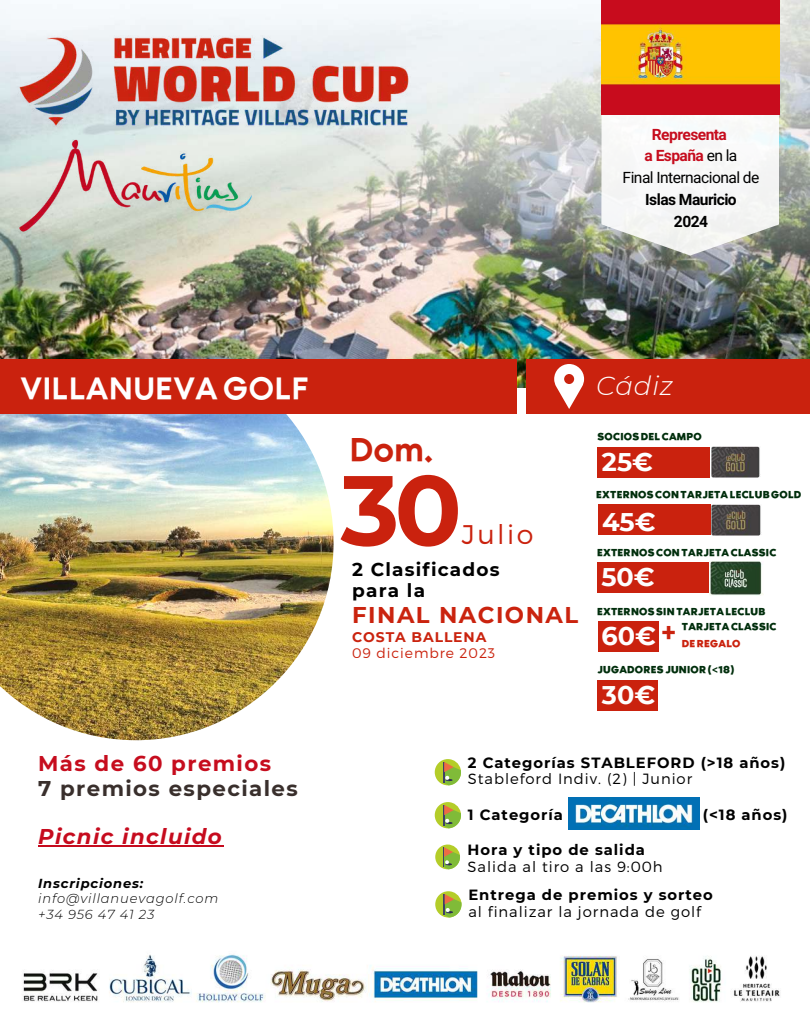
<style>
.page{position:relative;width:810px;height:1013px;background:#fff}
.page>*{position:absolute;margin:0;border:0;box-sizing:border-box;transform-origin:0 0}
.t1{font:700 99.1px "Montserrat";color:#ca220e}
.t2{font:45.2px "RTL Media Pro Light";color:#ca220e}
.t3{font:42.4px "RTL Media Pro Light";letter-spacing:.02em;color:#fff}
.t4{font:300 26.9px "Montserrat";letter-spacing:.09em;color:#ca220e}
.t5{font:italic 300 26.1px "Montserrat";letter-spacing:.03em;color:#fff}
.t6{font:700 25.5px "Montserrat";color:#fff}
.t7{font:700 25.5px "Montserrat";color:#fefefe}
.t8{font:700 22.8px "Montserrat";letter-spacing:.065em;color:#ca230e}
.t9{font:700 21.3px "Montserrat";letter-spacing:.065em;color:#392f2c}
.t10{font:700 21.3px "Montserrat";letter-spacing:.065em;color:#c60d1e}
.t11{font:italic 700 21.3px "Montserrat";letter-spacing:.065em;color:#c60b1e}
.t12{font:700 18.5px/20.9px "Montserrat";letter-spacing:.065em;color:#000}
.t13{font:15.6px/21.8px "Araboto";letter-spacing:-.035em;color:#000;text-align:center}
.t14{font:700 15.6px/21.8px "Araboto";letter-spacing:-.035em;color:#000;text-align:center}
.t15{font:700 14.8px "Montserrat";letter-spacing:.065em;color:#000}
.t16{font:300 14.8px "Montserrat";letter-spacing:.065em;color:#000}
.t17{font:300 13.9px "Montserrat";letter-spacing:.065em;color:#ca230e}
.t18{font:700 13.9px "Montserrat";letter-spacing:.065em;color:#ca230e}
.t19{font:italic 300 13.1px/15.8px "Montserrat";letter-spacing:.065em;color:#000}
.t20{font:italic 700 13.1px "Montserrat";letter-spacing:.065em;color:#000}
.t21{font:12.9px "RTL Media Pro Medium";letter-spacing:.02em;color:#002e0c}
.t22{font:12.9px "RTL Media Pro Medium";letter-spacing:.02em;color:#ca220e}
.s1{font-weight:700;color:#c60d1e}
</style>
<div class="page">
<img style="left:0;top:414px;width:334px;height:326px">
<img style="left:0;top:0;width:810px;height:387px">
<svg style="left:601px;top:114px;width:178px;height:141px;fill:#f6f7f7"></svg>
<div style="left:0;top:359px;width:517px;height:55px;background:#ca220e"></div>
<img style="left:0;top:78px;width:288px;height:215px">
<div style="left:526px;top:359px;width:284px;height:55px;background:#ca220e"></div>
<svg style="left:554px;top:364px;width:30px;height:45px"></svg>
<img style="left:601px;top:0;width:178px;height:114px">
<svg style="left:435px;top:759px;width:26px;height:26px"></svg>
<svg style="left:435px;top:844px;width:25px;height:25px"></svg>
<svg style="left:435px;top:891px;width:27px;height:26px"></svg>
<svg style="left:435px;top:802px;width:26px;height:26px"></svg>
<img style="left:569px;top:797px;width:130px;height:32px">
<img style="left:18px;top:30px;width:392px;height:102px">
<hr style="left:38px;top:845px;width:185px;height:1px;background:#c60b1e">
<div style="left:598px;top:447px;width:112px;height:30px;background:#ca220e"></div>
<div style="left:598px;top:621px;width:60px;height:31px;background:#ca220e"></div>
<img style="left:711px;top:446px;width:49px;height:32px">
<div style="left:598px;top:680px;width:60px;height:30px;background:#ca220e"></div>
<div style="left:598px;top:504px;width:112px;height:31px;background:#ca220e"></div>
<img style="left:712px;top:504px;width:49px;height:32px">
<div style="left:597px;top:562px;width:112px;height:30px;background:#ca220e"></div>
<img style="left:709px;top:561px;width:54px;height:34px">
<img style="left:23px;top:954px;width:758px;height:49px">
<p class="t13" style="left:623px;top:124px;width:138px"><span class="s1">Representa<br>a España</span> en la<br>Final Internacional de</p>
<p class="t14" style="left:645px;top:189px;width:93px">Islas Mauricio<br>2024</p>
<h3 class="t3" style="left:21px;top:370px;width:289px">VILLANUEVAGOLF</h3>
<h3 class="t5" style="left:596px;top:369px;width:78px">Cádiz</h3>
<h3 class="t10" style="left:38px;top:750px;width:235px">Más de 60 premios</h3>
<h3 class="t9" style="left:38px;top:775px;width:261px">7 premios especiales</h3>
<h3 class="t11" style="left:38px;top:823px;width:185px">Picnic incluido</h3>
<p class="t20" style="left:38px;top:874px;width:107px">Inscripciones:</p>
<p class="t19" style="left:38px;top:890px;width:182px">info@villanuevagolf.com +34 956 47 41 23</p>
<h2 class="t2" style="left:350px;top:430px;width:85px">Dom.</h2>
<h1 class="t1" style="left:341px;top:449px;width:123px">30</h1>
<h3 class="t12" style="left:352px;top:559px;width:149px">2 Clasificados para la</h3>
<h3 class="t8" style="left:352px;top:600px;width:228px">FINAL NACIONAL</h3>
<h3 class="t4" style="left:462px;top:517px;width:73px">Julio</h3>
<p class="t18" style="left:352px;top:628px;width:136px">COSTA BALLENA</p>
<p class="t17" style="left:352px;top:644px;width:145px">09 diciembre 2023</p>
<p class="t21" style="left:598px;top:431px;width:106px">SOCIOSDELCAMPO</p>
<h3 class="t6" style="left:602px;top:446px;width:53px">25€</h3>
<p class="t21" style="left:596px;top:489px;width:207px">EXTERNOSCONTARJETALECLUBGOLD</p>
<h3 class="t6" style="left:602px;top:506px;width:55px">45€</h3>
<h3 class="t7" style="left:601px;top:561px;width:55px">50€</h3>
<p class="t21" style="left:597px;top:546px;width:181px">EXTERNOSCONTARJETACLASSIC</p>
<p class="t21" style="left:597px;top:606px;width:170px">EXTERNOSSINTARJETALECLUB</p>
<p class="t21" style="left:682px;top:621px;width:96px">TARJETACLASSIC</p>
<p class="t22" style="left:682px;top:637px;width:60px">DEREGALO</p>
<h3 class="t6" style="left:601px;top:620px;width:76px">60€ <sup>+</sup></h3>
<p class="t21" style="left:598px;top:664px;width:138px">JUGADORESJUNIOR(&lt;18)</p>
<h3 class="t7" style="left:602px;top:679px;width:55px">30€</h3>
<h3 class="t7" style="left:602px;top:679px;width:32px">25</h3>
<p class="t15" style="left:468px;top:753px;width:319px">2 Categorías STABLEFORD (&gt;18 años)</p>
<p class="t16" style="left:468px;top:769px;width:226px">Stableford Indiv. (2) | Junior</p>
<p class="t15" style="left:468px;top:805px;width:97px">1 Categoría</p>
<p class="t15" style="left:703px;top:805px;width:86px">(&lt;18 años)</p>
<p class="t15" style="left:468px;top:840px;width:179px">Hora y tipo de salida</p>
<p class="t16" style="left:468px;top:857px;width:197px">Salida al tiro a las 9:00h</p>
<p class="t15" style="left:468px;top:885px;width:246px">Entrega de premios y sorteo</p>
<p class="t16" style="left:468px;top:901px;width:234px">al finalizar la jornada de golf</p>
</div>
